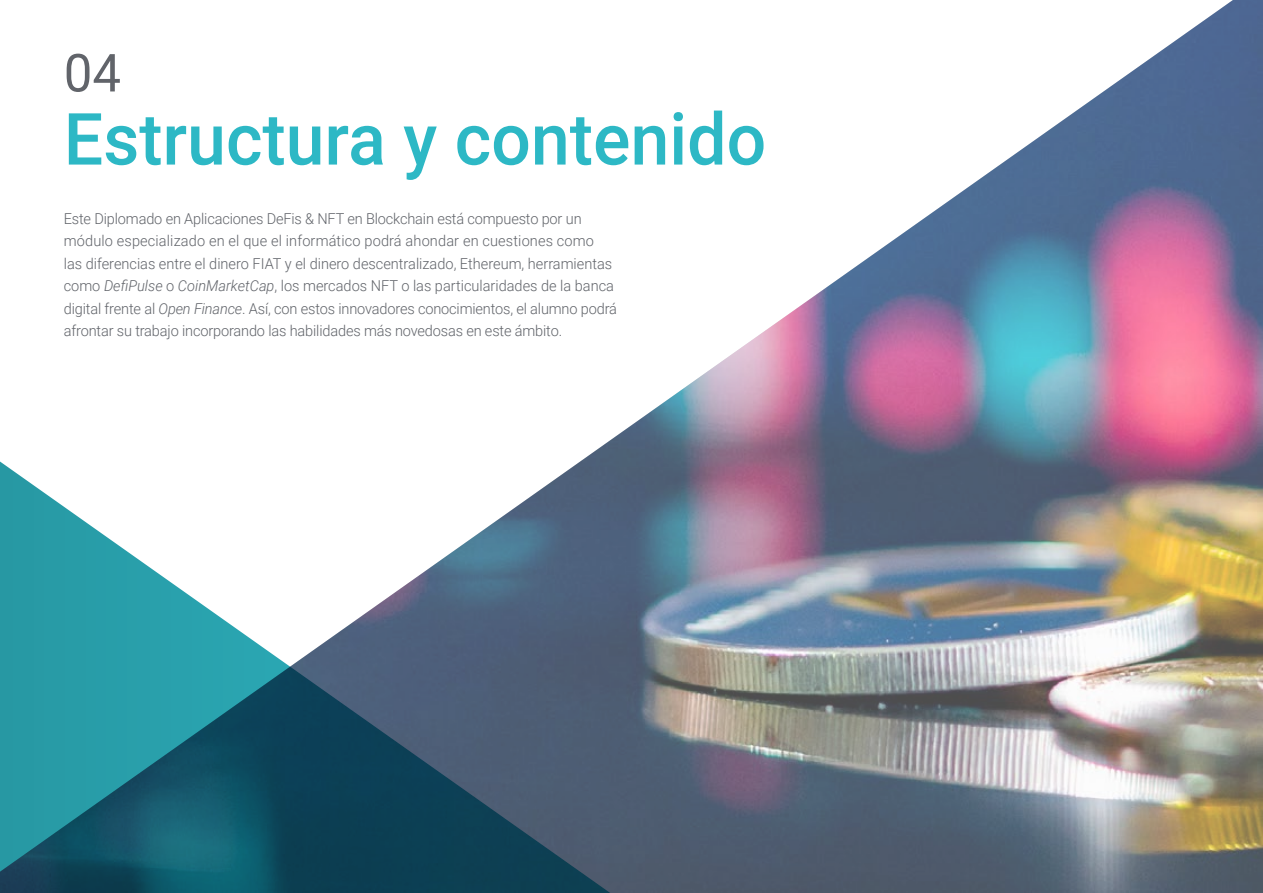
<style>
.page{position:relative;width:1263px;height:893px;background:#fff}
.page>*{position:absolute;margin:0;border:0;box-sizing:border-box;transform-origin:0 0}
.t1{font:500 72px "Roboto";color:#2db8c5}
.t2{font:52.5px "Roboto";color:#61646a}
.t3{font:300 15px/22.5px "Roboto";letter-spacing:-.01em;color:#61646a}
.s1{font-style:italic}
</style>
<div class="page">
<img style="left:602px;top:0;width:661px;height:893px">
<svg style="left:0;top:446px;width:640px;height:447px"></svg>
<h2 class="t2" style="left:64px;top:36px;width:59px">04</h2>
<h1 class="t1" style="left:64px;top:89px;width:704px">Estructura y contenido</h1>
<p class="t3" style="left:64px;top:207px;width:555px">Este Diplomado en Aplicaciones DeFis &amp; NFT en Blockchain está compuesto por un módulo especializado en el que el informático podrá ahondar en cuestiones como<br>las diferencias entre el dinero FIAT y el dinero descentralizado, Ethereum, herramientas como <span class="s1">DefiPulse</span> o <span class="s1">CoinMarketCap</span>, los mercados NFT o las particularidades de la banca digital frente al <span class="s1">Open Finance</span>. Así, con estos innovadores conocimientos, el alumno podrá afrontar su trabajo incorporando las habilidades más novedosas en este ámbito.</p>
</div>
